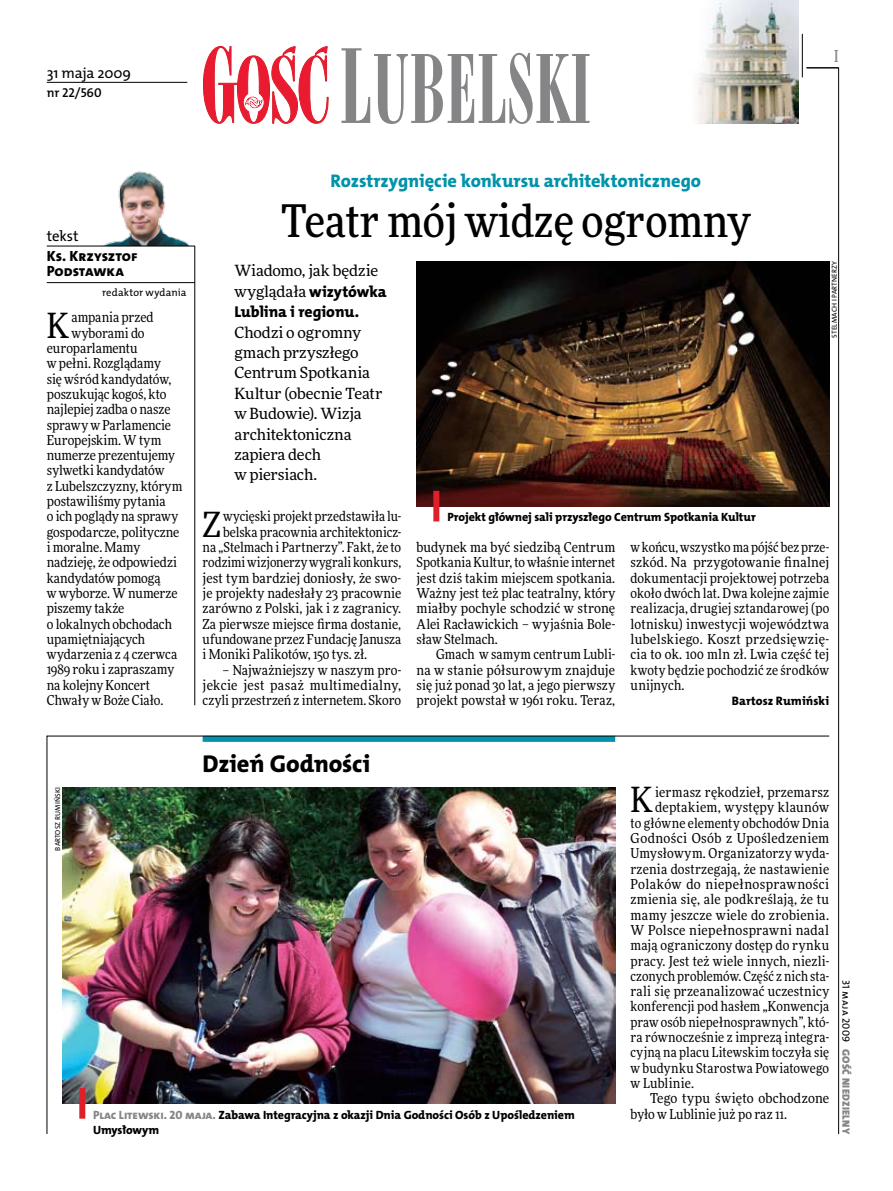
<style>
.page{position:relative;width:893px;height:1191px;background:#fff}
.page>*{position:absolute;margin:0;border:0;box-sizing:border-box;transform-origin:0 0}
.t1{font:500 45px "Freeday Narrow";color:#000}
.t2{font:34.8px "Freeday Narrow News";color:#000}
.t3{font:24.45px "The Mix HP8 Ex Bld";letter-spacing:-.005em;color:#000}
.t4{font:18.3px "The Mix HP8 Ex Bld";letter-spacing:-.005em;color:#0093aa}
.t5{font:500 16.5px "Freeday Narrow";color:#858486;scale:.9 1}
.t6{font:15.75px "The Mix HP8 Ex Bld";letter-spacing:-.005em;color:#000}
.t7{font:15.45px/20.4px "Freeday News";letter-spacing:-.01em;color:#000}
.t8{font:14.85px/15.3px "The Mix HP8 Ex Bld";color:#000}
.t9{font:14.85px "The Mix HP5 Plain";color:#000}
.t10{font:13.65px/15.3px "Freeday Narrow News";letter-spacing:.005em;color:#000;text-align:justify}
.t11{font:13.65px "Freeday Narrow News";letter-spacing:.03em;color:#000}
.t12{font:12.9px "The Mix HP6 Se Bld";letter-spacing:-.005em;color:#000}
.t13{font:12.3px "The Mix HP8 Ex Bld";letter-spacing:.005em;color:#000}
.t14{font:12px/15.3px "The Mix HP8 Ex Bld";letter-spacing:-.005em;color:#000}
.t15{font:10.5px "The Mix HP5 Plain";letter-spacing:.015em;color:#000}
.t16{font:10.5px "The Mix HP9 Blk";letter-spacing:.025em;color:#858486}
.t17{font:7.2px "The Mix HP5 Plain";letter-spacing:.01em;color:#000}
.s1{font-family:"The Mix HP8 Ex Bld";font-size:15.75px}
.s2{color:#858486}
</style>
<div class="page">
<hr style="left:838px;top:68px;width:1px;height:1066px;background:#000">
<hr style="left:802px;top:34px;width:1px;height:43px;background:#000">
<img style="left:698px;top:0;width:100px;height:123px">
<svg style="left:203px;top:46px;width:126px;height:78px"></svg>
<svg style="left:341px;top:48px;width:248px;height:76px"></svg>
<svg style="left:47px;top:735px;width:783px;height:399px"></svg>
<hr style="left:47px;top:82px;width:140px;height:1px;background:#000">
<hr style="left:195px;top:246px;width:1px;height:459px;background:#000">
<hr style="left:806px;top:68px;width:33px;height:1px;background:#000">
<img style="left:97px;top:171px;width:95px;height:75px">
<hr style="left:47px;top:246px;width:148px;height:1px;background:#000">
<hr style="left:47px;top:282px;width:148px;height:1px;background:#000">
<img style="left:62px;top:787px;width:553px;height:316px">
<div style="left:79px;top:1088px;width:6px;height:30px;background:#df1f2a"></div>
<img style="left:416px;top:261px;width:413px;height:245px">
<div style="left:433px;top:491px;width:6px;height:30px;background:#df1f2a"></div>
<p class="t9" style="left:47px;top:63px;width:86px">31 maja 2009</p>
<p class="t12" style="left:47px;top:85px;width:56px">nr 22/560</p>
<p class="t5" style="left:834px;top:46px;width:6px">I</p>
<p class="t9" style="left:47px;top:227px;width:33px">tekst</p>
<p class="t8" style="left:47px;top:249px;width:92px">Ks. Krzysztof<br>Podstawka</p>
<p class="t15" style="left:102px;top:285px;width:86px">redaktor wydania</p>
<h2 class="t2" style="left:47px;top:304px;width:24px">K</h2>
<p class="t10" style="left:71px;top:310px;width:84px">ampania przed</p>
<p class="t10" style="left:71px;top:325px;width:75px">wyborami do</p>
<p class="t10" style="left:47px;top:340px;width:92px">europarlamentu</p>
<p class="t10" style="left:47px;top:356px;width:116px">w pełni. Rozglądamy</p>
<p class="t10" style="left:47px;top:371px;width:126px">się wśród kandydatów,</p>
<p class="t10" style="left:47px;top:386px;width:121px">poszukując kogoś, kto</p>
<p class="t10" style="left:47px;top:401px;width:125px">najlepiej zadba o nasze</p>
<p class="t10" style="left:47px;top:417px;width:126px">sprawy w Parlamencie</p>
<p class="t10" style="left:47px;top:432px;width:116px">Europejskim. W tym</p>
<p class="t10" style="left:47px;top:447px;width:130px">numerze prezentujemy</p>
<p class="t10" style="left:47px;top:463px;width:119px">sylwetki kandydatów</p>
<p class="t10" style="left:47px;top:478px;width:137px">z Lubelszczyzny, którym</p>
<p class="t10" style="left:47px;top:493px;width:120px">postawiliśmy pytania</p>
<p class="t10" style="left:47px;top:509px;width:133px">o ich poglądy na sprawy</p>
<p class="t10" style="left:47px;top:524px;width:134px">gospodarcze, polityczne</p>
<p class="t10" style="left:47px;top:539px;width:95px">i moralne. Mamy</p>
<p class="t10" style="left:47px;top:554px;width:132px">nadzieję, że odpowiedzi</p>
<p class="t10" style="left:47px;top:570px;width:115px">kandydatów pomogą</p>
<p class="t10" style="left:47px;top:585px;width:132px">w wyborze. W numerze</p>
<p class="t10" style="left:47px;top:600px;width:79px">piszemy także</p>
<p class="t10" style="left:47px;top:616px;width:127px">o lokalnych obchodach</p>
<p class="t10" style="left:47px;top:631px;width:100px">upamiętniających</p>
<p class="t10" style="left:47px;top:646px;width:132px">wydarzenia z 4 czerwca</p>
<p class="t10" style="left:47px;top:662px;width:129px">1989 roku i zapraszamy</p>
<p class="t10" style="left:47px;top:677px;width:105px">na kolejny Koncert</p>
<p class="t10" style="left:47px;top:692px;width:118px">Chwały w Boże Ciało.</p>
<h3 class="t4" style="left:331px;top:169px;width:372px">Rozstrzygnięcie konkursu architektonicznego</h3>
<h1 class="t1" style="left:281px;top:193px;width:471px">Teatr mój widzę ogromny</h1>
<p class="t7" style="left:234px;top:260px;width:154px">Wiadomo, jak będzie wyglądała <span class="s1">wizytówka</span></p>
<p class="t6" style="left:234px;top:302px;width:126px">Lublina i regionu.</p>
<p class="t7" style="left:234px;top:321px;width:150px">Chodzi o ogromny gmach przyszłego<br>Centrum Spotkania<br>Kultur (obecnie Teatr w Budowie). Wizja architektoniczna zapiera dech<br>w piersiach.</p>
<p class="t17" style="left:830px;top:337px;width:78px;rotate:-90deg">Stelmach i Partnerzy</p>
<h2 class="t2" style="left:203px;top:503px;width:20px">Z</h2>
<p class="t10" style="left:223px;top:509px;width:180px">wycięski projekt przedstawiła lu-</p>
<p class="t10" style="left:223px;top:524px;width:180px">belska pracownia architektonicz-</p>
<p class="t10" style="left:203px;top:539px;width:200px">na „Stelmach i Partnerzy”. Fakt, że to</p>
<p class="t10" style="left:203px;top:555px;width:200px">rodzimi wizjonerzy wygrali konkurs,</p>
<p class="t10" style="left:203px;top:570px;width:200px">jest tym bardziej doniosły, że swo-</p>
<p class="t10" style="left:203px;top:585px;width:200px">je projekty nadesłały 23 pracownie</p>
<p class="t10" style="left:203px;top:600px;width:200px">zarówno z Polski, jak i z zagranicy.</p>
<p class="t10" style="left:203px;top:616px;width:200px">Za pierwsze miejsce firma dostanie,</p>
<p class="t10" style="left:203px;top:631px;width:200px">ufundowane przez Fundację Janusza</p>
<p class="t10" style="left:203px;top:646px;width:166px">i Moniki Palikotów, 150 tys. zł.</p>
<p class="t10" style="left:203px;top:662px;width:200px;text-indent:20px">– Najważniejszy w naszym pro&shy;jekcie jest pasaż multimedialny, czyli przestrzeń z internetem. Skoro</p>
<p class="t14" style="left:448px;top:510px;width:310px">Projekt głównej sali przyszłego Centrum Spotkania Kultur</p>
<p class="t10" style="left:417px;top:539px;width:200px">budynek ma być siedzibą Centrum Spotkania Kultur, to właśnie internet jest dziś takim miejscem spotkania.<br>Ważny jest też plac teatralny, który miałby pochyle schodzić w stronę Alei Racławickich – wyjaśnia Bole&shy;sław Stelmach.</p>
<p class="t10" style="left:417px;top:646px;width:200px;text-indent:20px">Gmach w samym centrum Lubli&shy;na w stanie półsurowym znajduje się już ponad 30 lat, a jego pierwszy projekt powstał w 1961 roku. Teraz,</p>
<p class="t10" style="left:630px;top:539px;width:200px">w końcu, wszystko ma pójść bez prze&shy;szkód. Na przygotowanie finalnej dokumentacji projektowej potrzeba około dwóch lat. Dwa kolejne zajmie realizacja, drugiej sztandarowej (po lotnisku) inwestycji województwa lubelskiego. Koszt przedsięwzię&shy;cia to ok. 100 mln zł. Lwia część tej kwoty będzie pochodzić ze środków unijnych.</p>
<p class="t13" style="left:732px;top:693px;width:98px">Bartosz Rumiński</p>
<h3 class="t3" style="left:203px;top:747px;width:168px">Dzień Godności</h3>
<p class="t17" style="left:53px;top:850px;width:65px;rotate:-90deg">Bartosz Rumiński</p>
<p class="t14" style="left:93px;top:1107px;width:482px"><span class="s2">Plac Litewski. 20 maja.</span> Zabawa Integracyjna z okazji Dnia Godności Osób z Upośledzeniem<br>Umysłowym</p>
<h2 class="t2" style="left:630px;top:778px;width:24px">K</h2>
<p class="t10" style="left:655px;top:784px;width:176px">iermasz rękodzieł, przemarsz</p>
<p class="t10" style="left:655px;top:799px;width:176px">deptakiem, występy klaunów</p>
<p class="t10" style="left:630px;top:815px;width:200px">to główne elementy obchodów Dnia</p>
<p class="t11" style="left:630px;top:829px;width:200px">Godności Osób z Upośledzeniem</p>
<p class="t10" style="left:630px;top:845px;width:200px">Umysłowym. Organizatorzy wyda-</p>
<p class="t10" style="left:630px;top:861px;width:200px">rzenia dostrzegają, że nastawienie</p>
<p class="t11" style="left:630px;top:875px;width:200px">Polaków do niepełnosprawności</p>
<p class="t10" style="left:630px;top:891px;width:200px">zmienia się, ale podkreślają, że tu</p>
<p class="t10" style="left:630px;top:907px;width:200px">mamy jeszcze wiele do zrobienia.</p>
<p class="t10" style="left:630px;top:922px;width:200px">W Polsce niepełnosprawni nadal</p>
<p class="t10" style="left:630px;top:937px;width:200px">mają ograniczony dostęp do rynku</p>
<p class="t10" style="left:630px;top:953px;width:200px">pracy. Jest też wiele innych, niezli-</p>
<p class="t10" style="left:630px;top:968px;width:200px">czonych problemów. Część z nich sta-</p>
<p class="t10" style="left:630px;top:983px;width:200px">rali się przeanalizować uczestnicy</p>
<p class="t10" style="left:630px;top:998px;width:200px">konferencji pod hasłem „Konwencja</p>
<p class="t10" style="left:630px;top:1014px;width:200px">praw osób niepełnosprawnych”, któ-</p>
<p class="t10" style="left:630px;top:1029px;width:200px">ra równocześnie z imprezą integra-</p>
<p class="t10" style="left:630px;top:1044px;width:200px">cyjną na placu Litewskim toczyła się</p>
<p class="t10" style="left:630px;top:1060px;width:200px">w budynku Starostwa Powiatowego</p>
<p class="t10" style="left:630px;top:1075px;width:65px">w Lublinie.</p>
<p class="t10" style="left:650px;top:1090px;width:181px">Tego typu święto obchodzone</p>
<p class="t10" style="left:630px;top:1106px;width:158px">było w Lublinie już po raz 11.</p>
<p class="t15" style="left:853px;top:979px;width:64px;rotate:90deg">31 maja 2009</p>
<p class="t16" style="left:853px;top:1049px;width:86px;rotate:90deg">Gość Niedzielny</p>
</div>
